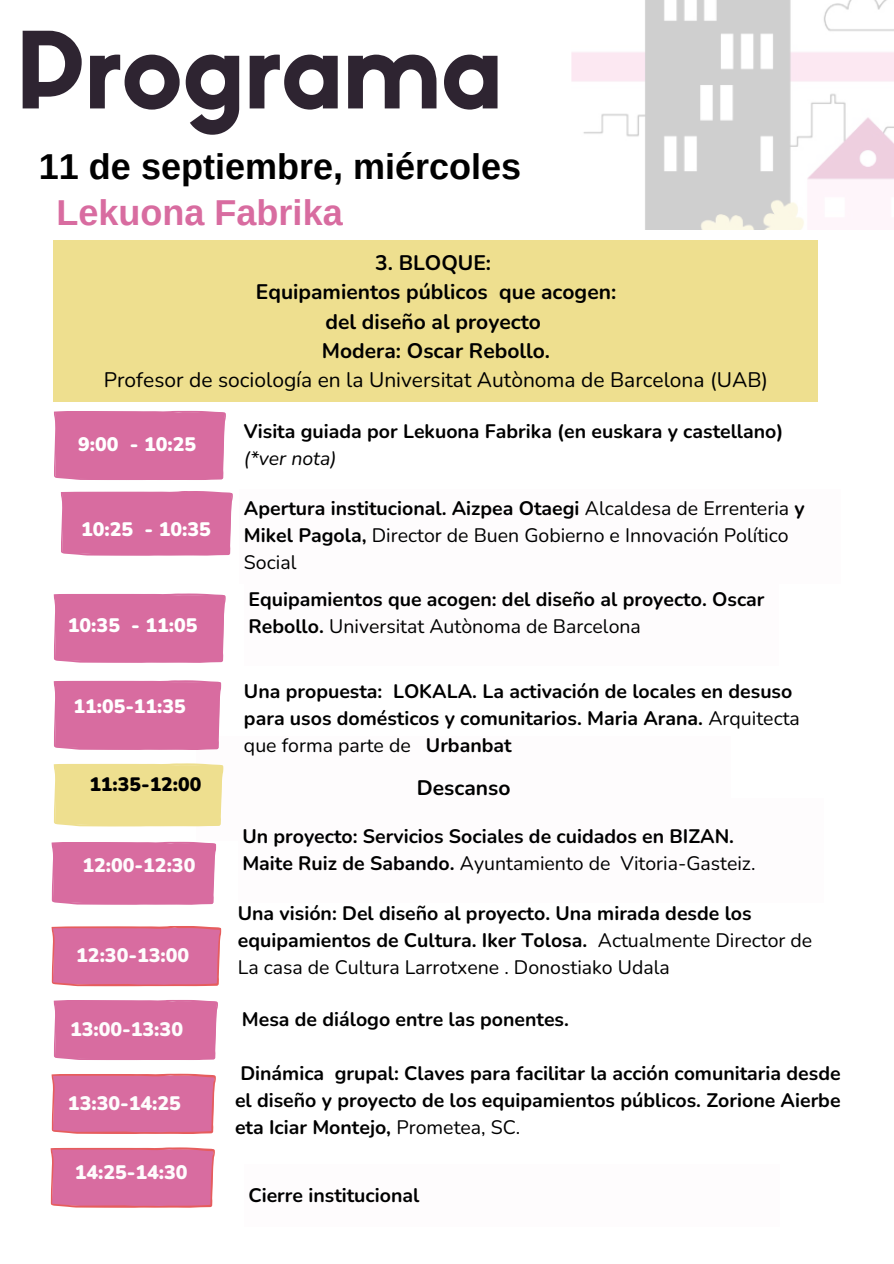
<style>
.page{position:relative;width:894px;height:1264px;background:#fff}
.page>*{position:absolute;margin:0;border:0;box-sizing:border-box;transform-origin:0 0}
.t1{font:104.25px "Sifonn Basic";color:#2e2431}
.t2{font:700 36px "Arimo";color:#000}
.t3{font:700 36px "Arimo";color:#d86ca0}
.t4{font:700 21px "Nunito";color:#000}
.t5{font:21px "Nunito";color:#000}
.t6{font:700 19.5px/27px "Nunito";color:#000}
.t7{font:19.5px/27px "Nunito";color:#000}
.t8{font:900 19.5px "Nunito";color:#fefcfd}
.t9{font:900 19.5px "Nunito";color:#fff}
.t10{font:italic 19.5px "Nunito";color:#000}
.t11{font:900 19.35px "Nunito";color:#000}
.t12{font:900 19.35px "Nunito";color:#fff}
.s1{font-weight:700}
.s2{font-weight:400}
</style>
<div class="page">
<img style="left:571px;top:0;width:322px;height:230px">
<div style="left:53px;top:241px;width:765px;height:161px;background:#eedf8f"></div>
<div style="left:54px;top:410px;width:172px;height:70px;background:#d86ca0"></div>
<div style="left:53px;top:593px;width:173px;height:70px;background:#d86ca0"></div>
<div style="left:53px;top:680px;width:168px;height:70px;background:#d86ca0"></div>
<div style="left:53px;top:763px;width:171px;height:63px;background:#eedf8f"></div>
<div style="left:51px;top:841px;width:165px;height:63px;background:#d86ca0"></div>
<svg style="left:51px;top:926px;width:170px;height:60px;background:#da6e9d"></svg>
<div style="left:53px;top:1000px;width:165px;height:60px;background:#d86ca0"></div>
<svg style="left:51px;top:1073px;width:165px;height:61px;background:#da719e"></svg>
<svg style="left:50px;top:1147px;width:165px;height:60px;background:#da709e"></svg>
<div style="left:61px;top:491px;width:172px;height:65px;background:#d86ca0"></div>
<h2 class="t1" style="left:15px;top:30px;width:489px">Programa</h2>
<h2 class="t2" style="left:39px;top:146px;width:484px">11 de septiembre, miércoles</h2>
<p class="t3" style="left:56px;top:193px;width:287px">Lekuona Fabrika</p>
<p class="t4" style="left:375px;top:249px;width:117px">3. BLOQUE:</p>
<p class="t4" style="left:256px;top:278px;width:362px">Equipamientos públicos que acogen:</p>
<p class="t4" style="left:325px;top:307px;width:217px">del diseño al proyecto</p>
<p class="t4" style="left:322px;top:336px;width:230px">Modera: Oscar Rebollo.</p>
<p class="t5" style="left:104px;top:366px;width:665px">Profesor de sociología en la Universitat Autònoma de Barcelona (UAB)</p>
<h3 class="t9" style="left:78px;top:431px;width:119px">9:00 - 10:25</h3>
<h3 class="t9" style="left:81px;top:516px;width:131px">10:25 - 10:35</h3>
<h3 class="t9" style="left:68px;top:612px;width:131px">10:35 - 11:05</h3>
<h3 class="t12" style="left:74px;top:693px;width:113px">11:05-11:35</h3>
<h3 class="t11" style="left:89px;top:771px;width:113px">11:35-12:00</h3>
<p class="t8" style="left:82px;top:852px;width:114px">12:00-12:30</p>
<p class="t8" style="left:76px;top:942px;width:114px">12:30-13:00</p>
<p class="t8" style="left:70px;top:1016px;width:114px">13:00-13:30</p>
<h3 class="t8" style="left:68px;top:1089px;width:114px">13:30-14:25</h3>
<h3 class="t8" style="left:75px;top:1159px;width:114px">14:25-14:30</h3>
<p class="t6" style="left:244px;top:418px;width:541px">Visita guiada por Lekuona Fabrika (en euskara y castellano)</p>
<h1 class="t10" style="left:244px;top:445px;width:94px">(*ver nota)</h1>
<p class="t7" style="left:244px;top:495px;width:562px"><span class="s1">Apertura institucional. Aizpea Otaegi</span> Alcaldesa de Errenteria <span class="s1">y<br>Mikel Pagola,</span> Director de Buen Gobierno e Innovación Político<br>Social</p>
<p class="t6" style="left:248px;top:586px;width:517px">Equipamientos que acogen: del diseño al proyecto. Oscar<br>Rebollo. <span class="s2">Universitat Autònoma de Barcelona</span></p>
<h3 class="t6" style="left:244px;top:677px;width:557px">Una propuesta: LOKALA. La activación de locales en desuso para usos domésticos y comunitarios. Maria Arana. <span class="s2">Arquitecta que forma parte de</span> Urbanbat</h3>
<p class="t4" style="left:417px;top:774px;width:95px">Descanso</p>
<p class="t6" style="left:242px;top:823px;width:493px">Un proyecto: Servicios Sociales de cuidados en BIZAN.</p>
<p class="t7" style="left:242px;top:850px;width:514px"><span class="s1">Maite Ruiz de Sabando.</span> Ayuntamiento de Vitoria-Gasteiz.</p>
<h3 class="t6" style="left:238px;top:900px;width:575px">Una visión: Del diseño al proyecto. Una mirada desde los equipamientos de Cultura. Iker Tolosa. <span class="s2">Actualmente Director de<br>La casa de Cultura Larrotxene . Donostiako Udala</span></h3>
<h3 class="t6" style="left:242px;top:1006px;width:328px">Mesa de diálogo entre las ponentes.</h3>
<h3 class="t6" style="left:235px;top:1060px;width:607px;text-align:justify">Dinámica grupal: Claves para facilitar la acción comunitaria desde el diseño y proyecto de los equipamientos públicos. Zorione Aierbe eta Iciar Montejo, <span class="s2">Prometea, SC.</span></h3>
<h3 class="t6" style="left:248px;top:1181px;width:172px">Cierre institucional</h3>
</div>
